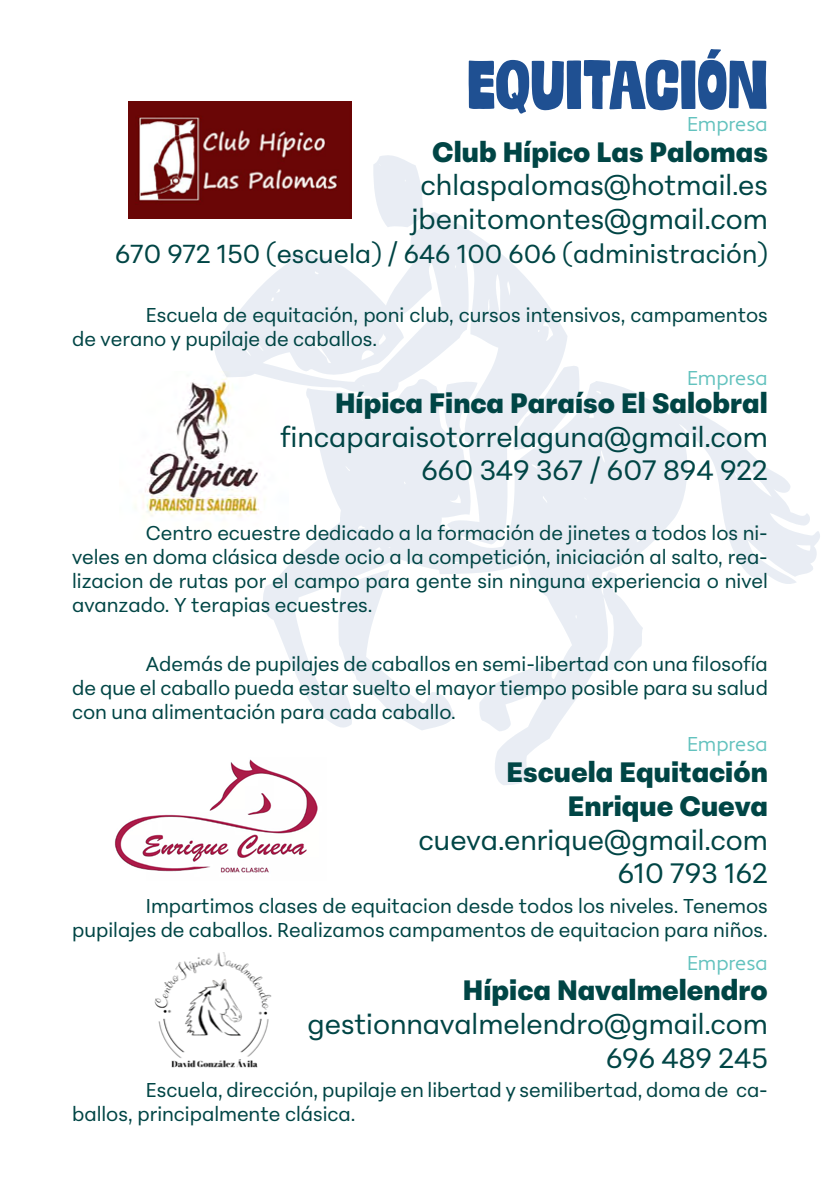
<style>
.page{position:relative;width:840px;height:1191px;background:#fff}
.page>*{position:absolute;margin:0;border:0;box-sizing:border-box;transform-origin:0 0}
.t1{font:900 66px "Mudstone Sans";color:#1f5092}
.t2{font:28px "Peridot PE Variable";color:#004545}
.t3{font:26px "Peridot PE Variable";color:#004545}
.t4{font:20px/24px "Peridot PE Variable";color:#004545}
.t5{font:20px "Apertura";color:#63c2be}
</style>
<div class="page">
<img style="left:154px;top:952px;width:118px;height:116px">
<img style="left:143px;top:382px;width:71px;height:135px">
<svg style="left:567px;top:366px;width:12px;height:12px"></svg>
<svg style="left:373px;top:155px;width:50px;height:57px"></svg>
<svg style="left:214px;top:212px;width:353px;height:305px;fill:#e9edf4"></svg>
<svg style="left:260px;top:378px;width:560px;height:407px"></svg>
<svg style="left:337px;top:569px;width:117px;height:161px"></svg>
<img style="left:129px;top:102px;width:222px;height:116px">
<img style="left:114px;top:754px;width:213px;height:119px">
<p class="t1" style="left:467px;top:43px;width:302px">EQUITACIÓN</p>
<p class="t5" style="left:686px;top:112px;width:82px">Empresa</p>
<p class="t2" style="left:432px;top:129px;width:337px">Club Hípico Las Palomas</p>
<p class="t2" style="left:420px;top:163px;width:348px">chlaspalomas@hotmail.es</p>
<p class="t2" style="left:411px;top:197px;width:357px">jbenitomontes@gmail.com</p>
<p class="t3" style="left:115px;top:232px;width:653px">670 972 150 (escuela) / 646 100 606 (administración)</p>
<p class="t4" style="left:72px;top:301px;width:697px;text-indent:74px">Escuela de equitación, poni club, cursos intensivos, campamentos de verano y pupilaje de caballos.</p>
<p class="t5" style="left:686px;top:366px;width:82px">Empresa</p>
<p class="t2" style="left:335px;top:381px;width:434px">Hípica Finca Paraíso El Salobral</p>
<p class="t2" style="left:280px;top:414px;width:489px">fincaparaisotorrelaguna@gmail.com</p>
<p class="t2" style="left:421px;top:448px;width:348px">660 349 367 / 607 894 922</p>
<p class="t4" style="left:72px;top:519px;width:697px;text-align:justify;text-indent:74px">Centro ecuestre dedicado a la formación de jinetes a todos los ni&shy;veles en doma clásica desde ocio a la competición, iniciación al salto, rea&shy;lizacion de rutas por el campo para gente sin ninguna experiencia o nivel avanzado. Y terapias ecuestres.</p>
<p class="t4" style="left:72px;top:650px;width:697px;text-align:justify;text-indent:74px">Además de pupilajes de caballos en semi-libertad con una filosofía de que el caballo pueda estar suelto el mayor tiempo posible para su salud con una alimentación para cada caballo.</p>
<p class="t2" style="left:506px;top:750px;width:263px">Escuela Equitación</p>
<p class="t2" style="left:567px;top:783px;width:202px">Enrique Cueva</p>
<p class="t2" style="left:418px;top:817px;width:350px">cueva.enrique@gmail.com</p>
<p class="t2" style="left:617px;top:851px;width:152px">610 793 162</p>
<p class="t4" style="left:72px;top:892px;width:697px;text-align:right">Impartimos clases de equitacion desde todos los niveles. Tenemos pupilajes de caballos. Realizamos campamentos de equitacion para niños.</p>
<p class="t2" style="left:462px;top:968px;width:306px">Hípica Navalmelendro</p>
<p class="t2" style="left:307px;top:1001px;width:461px">gestionnavalmelendro@gmail.com</p>
<p class="t2" style="left:606px;top:1035px;width:163px">696 489 245</p>
<p class="t4" style="left:72px;top:1076px;width:697px;text-indent:74px">Escuela, dirección, pupilaje en libertad y semilibertad, doma de ca&shy;ballos, principalmente clásica.</p>
<p class="t5" style="left:686px;top:732px;width:82px">Empresa</p>
<p class="t5" style="left:686px;top:951px;width:82px">Empresa</p>
</div>
